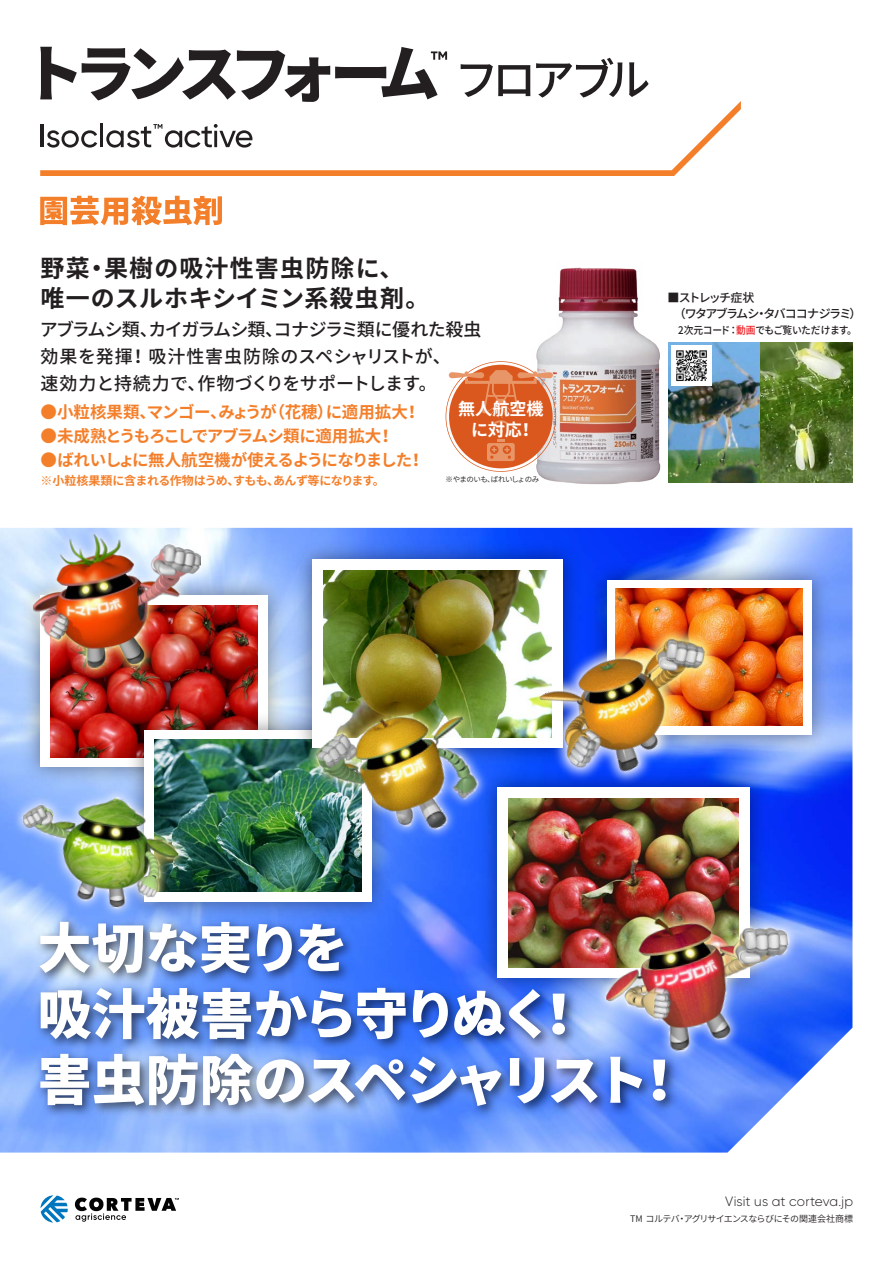
<style>
.page{position:relative;width:893px;height:1263px;background:#fff}
.page>*{position:absolute;margin:0;border:0;box-sizing:border-box;transform-origin:0 0}
.t1{font:900 54px/66px "Noto Sans CJ Kjp";letter-spacing:-.055em;color:#fff}
.t2{font:700 24px/30px "Noto Sans CJ Kjp";letter-spacing:.05em;color:#231f20}
.t3{font:500 18px/27px "Noto Sans CJ Kjp";letter-spacing:-.03em;color:#231f20}
.t4{font:700 17.1px/20.7px "Noto Sans CJ Kjp";color:#fff;text-align:center}
.t5{font:700 16.5px "Noto Sans CJ Kjp";color:#f47f2a}
.t6{font:700 16.5px "Noto Sans CJ Kjp";letter-spacing:-.07em;color:#f47f2a}
.t7{font:700 16.5px "Noto Sans CJ Kjp";letter-spacing:-.05em;color:#f47f2a}
.t8{font:300 13.5px "Gilroy";letter-spacing:.005em;color:#231f20}
.t9{font:700 12px "Noto Sans CJ Kjp";letter-spacing:-.04em;color:#f47f2a}
.t10{font:500 12px/16.5px "Noto Sans CJ Kjp";letter-spacing:-.135em;color:#231f20}
.t11{font:500 10.5px "Noto Sans CJ Kjp";letter-spacing:-.04em;color:#231f20;scale:.93 1}
.t12{font:600 9px "Noto Sans CJ Kjp";letter-spacing:-.06em;color:#231f20}
.t13{font:600 7.5px "Noto Sans CJ Kjp";letter-spacing:-.07em;color:#231f20}
.s1{color:#ee1d23}
</style>
<div class="page">
<img style="left:536px;top:267px;width:125px;height:218px">
<img style="left:0;top:528px;width:852px;height:624px">
<svg style="left:40px;top:101px;width:701px;height:75px"></svg>
<svg style="left:40px;top:196px;width:182px;height:29px"></svg>
<svg style="left:461px;top:64px;width:69px;height:33px"></svg>
<svg style="left:536px;top:58px;width:113px;height:40px"></svg>
<svg style="left:40px;top:47px;width:407px;height:55px"></svg>
<hr style="left:40px;top:124px;width:3px;height:23px;background:#231f20">
<svg style="left:47px;top:130px;width:50px;height:18px"></svg>
<hr style="left:100px;top:123px;width:3px;height:24px;background:#231f20">
<svg style="left:106px;top:124px;width:146px;height:24px"></svg>
<img style="left:15px;top:570px;width:272px;height:213px">
<div style="left:41px;top:595px;width:227px;height:172px;background:#fff"></div>
<img style="left:51px;top:606px;width:207px;height:151px">
<img style="left:119px;top:704px;width:278px;height:208px">
<div style="left:144px;top:730px;width:228px;height:171px;background:#fff"></div>
<img style="left:154px;top:740px;width:207px;height:151px">
<img style="left:287px;top:534px;width:301px;height:240px">
<div style="left:312px;top:559px;width:250px;height:189px;background:#fff"></div>
<img style="left:323px;top:570px;width:225px;height:167px">
<img style="left:581px;top:554px;width:256px;height:206px">
<div style="left:607px;top:580px;width:204px;height:154px;background:#fff"></div>
<img style="left:616px;top:589px;width:186px;height:136px">
<img style="left:472px;top:762px;width:304px;height:150px">
<div style="left:497px;top:787px;width:253px;height:191px;background:#fff"></div>
<img style="left:509px;top:799px;width:230px;height:113px">
<img style="left:302px;top:702px;width:10px;height:141px">
<img style="left:312px;top:692px;width:184px;height:167px">
<img style="left:591px;top:902px;width:213px;height:163px">
<img style="left:598px;top:904px;width:201px;height:154px">
<img style="left:18px;top:527px;width:199px;height:156px">
<img style="left:31px;top:533px;width:174px;height:137px">
<img style="left:32px;top:532px;width:171px;height:137px">
<img style="left:8px;top:783px;width:186px;height:140px">
<img style="left:14px;top:788px;width:170px;height:125px">
<img style="left:523px;top:620px;width:11px;height:167px">
<img style="left:534px;top:612px;width:203px;height:175px">
<img style="left:29px;top:912px;width:661px;height:311px">
<svg style="left:40px;top:1195px;width:28px;height:27px"></svg>
<svg style="left:75px;top:1197px;width:104px;height:25px"></svg>
<img style="left:668px;top:342px;width:185px;height:140px">
<img style="left:672px;top:346px;width:39px;height:39px">
<svg style="left:446px;top:361px;width:110px;height:111px"></svg>
<h2 class="t2" style="left:40px;top:253px;width:390px">野菜・果樹の吸汁性害虫防除に、唯一のスルホキシイミン系殺虫剤。</h2>
<p class="t3" style="left:40px;top:316px;width:443px">アブラムシ類、カイガラムシ類、コナジラミ類に優れた殺虫効果を発揮！ 吸汁性害虫防除のスペシャリストが、<br>速効力と持続力で、作物づくりをサポートします。</p>
<p class="t5" style="left:40px;top:402px;width:381px">●小粒核果類、マンゴー、みょうが（花穂）に適用拡大！</p>
<p class="t7" style="left:40px;top:426px;width:355px">●未成熟とうもろこしでアブラムシ類に適用拡大！</p>
<p class="t6" style="left:40px;top:450px;width:385px">●ばれいしょに無人航空機が使えるようになりました！</p>
<p class="t9" style="left:40px;top:474px;width:346px">※小粒核果類に含まれる作物はうめ、すもも、あんず等になります。</p>
<p class="t4" style="left:458px;top:399px;width:87px">無人航空機に対応！</p>
<p class="t13" style="left:446px;top:475px;width:95px">※やまのいも、ばれいしょ のみ</p>
<p class="t10" style="left:674px;top:289px;width:189px;text-indent:-6px">■ストレッチ症状<br>（ワタアブラムシ・タバココナジラミ）</p>
<p class="t11" style="left:678px;top:324px;width:194px">2次元コード：<span class="s1">動画</span>でもご覧いただけます。</p>
<h1 class="t1" style="left:38px;top:916px;width:650px">大切な実りを<br>吸汁被害から守りぬく！<br>害虫防除のスペシャリスト！</h1>
<p class="t8" style="left:725px;top:1192px;width:129px">Visit us at corteva.jp</p>
<p class="t12" style="left:630px;top:1213px;width:225px">TM コルテバ・アグリサイエンスならびにその関連会社商標</p>
</div>
